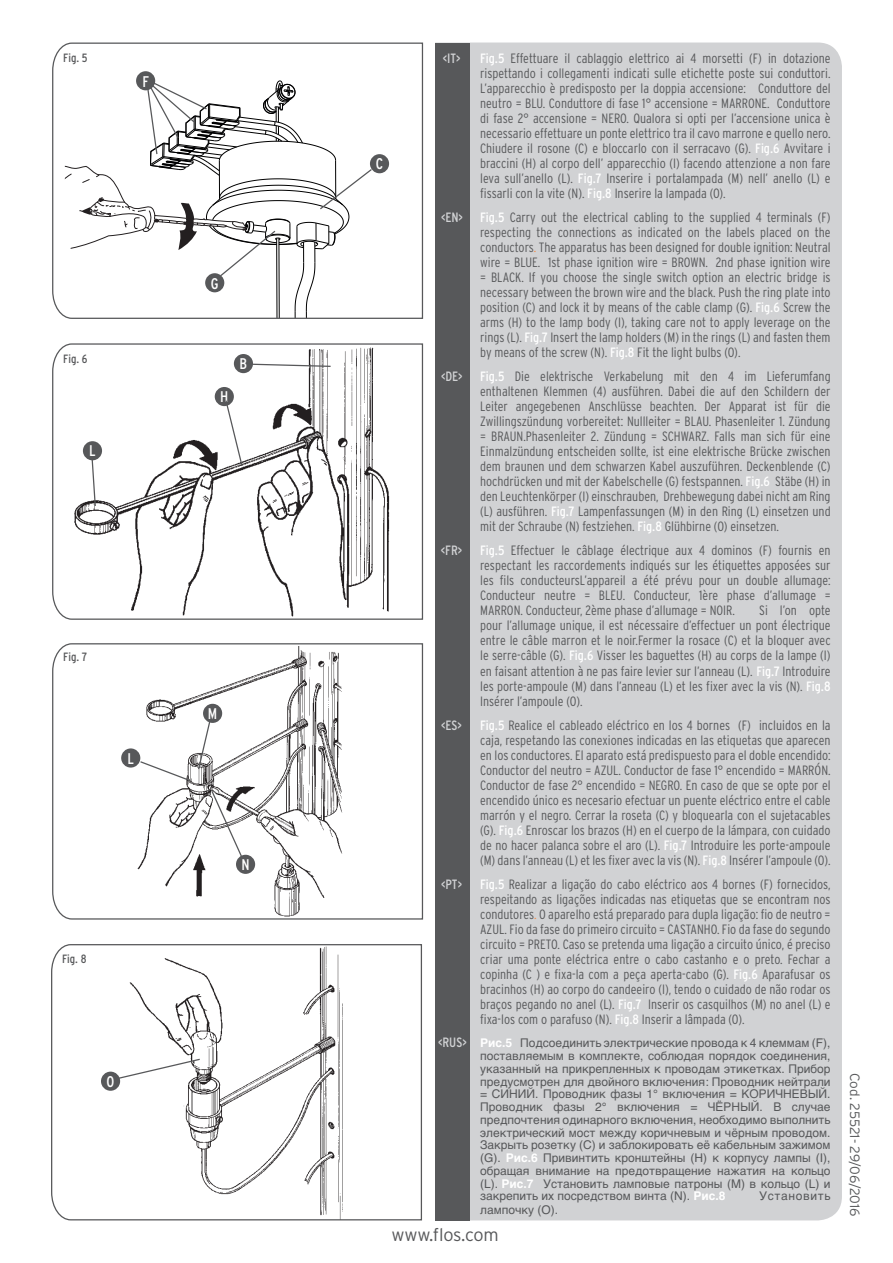
<style>
.page{position:relative;width:893px;height:1263px;background:#fff}
.page>*{position:absolute;margin:0;border:0;box-sizing:border-box;transform-origin:0 0}
.t1{font:300 18px "Interstate";letter-spacing:-.01em;color:#57585a}
.t2{font:condensed 15.45px "Interstate";color:#fff}
.t3{font:300 condensed 13.5px/15px "Interstate";color:#57585a;text-align:justify}
.t4{font:condensed 13.5px "Interstate";color:#d1d2d4}
.t5{font:300 13.5px "Interstate";letter-spacing:-.015em;color:#57585a}
.t6{font:12px/12.8px "Helvetica";color:#57585a;text-align:justify}
.t7{font:condensed 12px "Interstate";color:#57585a}
.t8{font:12px "Helvetica";letter-spacing:.055em;color:#57585a}
.s1{font-weight:400;color:#fff}
.s2{color:#f68945}
.s3{font-family:"Interstate";font-stretch:condensed;font-size:13.5px;color:#d1d2d4}
.s4{font-family:"Helvetica Cyr";font-weight:700;color:#fff}
</style>
<div class="page">
<svg style="left:51px;top:944px;width:371px;height:277px"></svg>
<svg style="left:52px;top:643px;width:372px;height:277px"></svg>
<svg style="left:52px;top:343px;width:372px;height:277px"></svg>
<svg style="left:52px;top:42px;width:372px;height:277px"></svg>
<div style="left:469px;top:43px;width:373px;height:1177px;background:#d1d2d4"></div>
<div style="left:435px;top:43px;width:34px;height:1177px;background:#57585a"></div>
<div style="left:236px;top:855px;width:19px;height:19px;background:#57585a;border-radius:50%"></div>
<div style="left:121px;top:748px;width:19px;height:19px;background:#57585a;border-radius:50%"></div>
<div style="left:203px;top:704px;width:19px;height:19px;background:#57585a;border-radius:50%"></div>
<div style="left:370px;top:154px;width:19px;height:19px;background:#57585a;border-radius:50%"></div>
<div style="left:136px;top:71px;width:19px;height:19px;background:#57585a;border-radius:50%"></div>
<div style="left:215px;top:387px;width:19px;height:19px;background:#57585a;border-radius:50%"></div>
<div style="left:83px;top:441px;width:19px;height:19px;background:#57585a;border-radius:50%"></div>
<div style="left:234px;top:354px;width:19px;height:19px;background:#57585a;border-radius:50%"></div>
<div style="left:101px;top:1071px;width:19px;height:20px;background:#57585a;border-radius:50%"></div>
<svg style="left:91px;top:459px;width:6px;height:48px"></svg>
<svg style="left:224px;top:399px;width:19px;height:68px"></svg>
<svg style="left:252px;top:363px;width:80px;height:5px"></svg>
<svg style="left:139px;top:717px;width:73px;height:65px"></svg>
<svg style="left:210px;top:789px;width:33px;height:70px"></svg>
<svg style="left:116px;top:1058px;width:85px;height:22px"></svg>
<svg style="left:65px;top:80px;width:308px;height:238px"></svg>
<p class="t7" style="left:63px;top:51px;width:26px">Fig. 5</p>
<p class="t2" style="left:142px;top:72px;width:8px">F</p>
<p class="t7" style="left:63px;top:352px;width:26px">Fig. 6</p>
<p class="t2" style="left:89px;top:442px;width:8px">L</p>
<p class="t2" style="left:211px;top:274px;width:9px">G</p>
<p class="t2" style="left:220px;top:388px;width:10px">H</p>
<p class="t2" style="left:240px;top:355px;width:9px">B</p>
<p class="t7" style="left:63px;top:650px;width:25px">Fig. 7</p>
<p class="t2" style="left:128px;top:750px;width:8px">L</p>
<p class="t7" style="left:62px;top:952px;width:26px">Fig. 8</p>
<p class="t2" style="left:107px;top:1073px;width:9px">O</p>
<p class="t2" style="left:208px;top:705px;width:11px">M</p>
<p class="t2" style="left:241px;top:856px;width:10px">N</p>
<p class="t2" style="left:376px;top:155px;width:9px">C</p>
<p class="t4" style="left:443px;top:51px;width:19px">&lt;IT&gt;</p>
<p class="t3" style="left:480px;top:51px;width:352px"><span class="s1">Fig.5</span> Effettuare il cablaggio elettrico ai 4 morsetti (F) in dotazione rispettando i collegamenti indicati sulle etichette poste sui conduttori.<br>L’apparecchio è predisposto per la doppia accensione: Conduttore del neutro = BLU. Conduttore di fase 1° accensione = MARRONE. Conduttore di fase 2° accensione = NERO. Qualora si opti per l’accensione unica è necessario effettuare un ponte elettrico tra il cavo marrone e quello nero.<br>Chiudere il rosone (C) e bloccarlo con il serracavo (G). <span class="s1">Fig.6</span> Avvitare i braccini (H) al corpo dell’ apparecchio (I) facendo attenzione a non fare leva sull’anello (L). <span class="s1">Fig.7</span> Inserire i portalampada (M) nell’ anello (L) e fissarli con la vite (N). <span class="s1">Fig.8</span> Inserire la lampada (O).</p>
<p class="t4" style="left:441px;top:210px;width:23px">&lt;EN&gt;</p>
<p class="t3" style="left:480px;top:209px;width:352px"><span class="s1">Fig.5</span> Carry out the electrical cabling to the supplied 4 terminals (F) respecting the connections as indicated on the labels placed on the conductors<span class="s2">.</span> The apparatus has been designed for double ignition: Neutral wire = BLUE. 1st phase ignition wire = BROWN. 2nd phase ignition wire = BLACK. If you choose the single switch option an electric bridge is necessary between the brown wire and the black. Push the ring plate into position (C) and lock it by means of the cable clamp (G). <span class="s1">Fig.6</span> Screw the arms (H) to the lamp body (I), taking care not to apply leverage on the rings (L). <span class="s1">Fig.7</span> Insert the lamp holders (M) in the rings (L) and fasten them by means of the screw (N). <span class="s1">Fig.8</span> Fit the light bulbs (O).</p>
<p class="t4" style="left:441px;top:368px;width:23px">&lt;DE&gt;</p>
<p class="t3" style="left:480px;top:368px;width:352px"><span class="s1">Fig.5</span> Die elektrische Verkabelung mit den 4 im Lieferumfang enthaltenen Klemmen (4) ausführen. Dabei die auf den Schildern der Leiter angegebenen Anschlüsse beachten. Der Apparat ist für die Zwillingszündung vorbereitet: Nullleiter = BLAU. Phasenleiter 1. Zündung = BRAUN.Phasenleiter 2. Zündung = SCHWARZ. Falls man sich für eine Einmalzündung entscheiden sollte, ist eine elektrische Brücke zwischen dem braunen und dem schwarzen Kabel auszuführen. Deckenblende (C) hochdrücken und mit der Kabelschelle (G) festspannen. <span class="s1">Fig.6</span> Stäbe (H) in den Leuchtenkörper (I) einschrauben, Drehbewegung dabei nicht am Ring (L) ausführen. <span class="s1">Fig.7</span> Lampenfassungen (M) in den Ring (L) einsetzen und mit der Schraube (N) festziehen. <span class="s1">Fig.8</span> Glühbirne (O) einsetzen.</p>
<p class="t4" style="left:441px;top:542px;width:23px">&lt;FR&gt;</p>
<p class="t3" style="left:480px;top:542px;width:352px"><span class="s1">Fig.5</span> Effectuer le câblage électrique aux 4 dominos (F) fournis en respectant les raccordements indiqués sur les étiquettes apposées sur les fils conducteursL’appareil a été prévu pour un double allumage:<br>Conducteur neutre = BLEU. Conducteur, 1ère phase d’allumage = MARRON. Conducteur, 2ème phase d’allumage = NOIR.</p>
<p class="t3" style="left:480px;top:602px;width:352px;text-indent:279px">Si l’on opte pour l’allumage unique, il est nécessaire d’effectuer un pont électrique entre le câble marron et le noir.Fermer la rosace (C) et la bloquer avec le serre-câble (G). <span class="s1">Fig.6</span> Visser les baguettes (H) au corps de la lampe (I) en faisant attention à ne pas faire levier sur l’anneau (L). <span class="s1">Fig.7</span> Introduire les porte-ampoule (M) dans l’anneau (L) et les fixer avec la vis (N). <span class="s1">Fig.8<br></span>Insérer l’ampoule (O).</p>
<p class="t4" style="left:441px;top:717px;width:22px">&lt;ES&gt;</p>
<p class="t3" style="left:480px;top:717px;width:352px"><span class="s1">Fig.5</span> Realice el cableado eléctrico en los 4 bornes (F) incluidos en la caja, respetando las conexiones indicadas en las etiquetas que aparecen en los conductores. El aparato está predispuesto para el doble encendido:<br>Conductor del neutro = AZUL. Conductor de fase 1° encendido = MARRÓN.<br>Conductor de fase 2° encendido = NEGRO. En caso de que se opte por el encendido único es necesario efectuar un puente eléctrico entre el cable marrón y el negro. Cerrar la roseta (C) y bloquearla con el sujetacables (G). <span class="s1">Fig.6</span> Enroscar los brazos (H) en el cuerpo de la lámpara, con cuidado de no hacer palanca sobre el aro (L). <span class="s1">Fig.7</span> Introduire les porte-ampoule (M) dans l’anneau (L) et les fixer avec la vis (N). <span class="s1">Fig.8</span> Insérer l’ampoule (O).</p>
<p class="t4" style="left:441px;top:876px;width:22px">&lt;PT&gt;</p>
<p class="t3" style="left:480px;top:876px;width:352px"><span class="s1">Fig.5</span> Realizar a ligação do cabo eléctrico aos 4 bornes (F) fornecidos, respeitando as ligações indicadas nas etiquetas que se encontram nos condutores<span class="s2">.</span> O aparelho está preparado para dupla ligação: fio de neutro = AZUL. Fio da fase do primeiro circuito = CASTANHO. Fio da fase do segundo circuito = PRETO. Caso se pretenda uma ligação a circuito único, é preciso criar uma ponte eléctrica entre o cabo castanho e o preto. Fechar a copinha (C ) e fixa-la com a peça aperta-cabo (G). <span class="s1">Fig.6</span> Aparafusar os bracinhos (H) ao corpo do candeeiro (I), tendo o cuidado de não rodar os braços pegando no anel (L). <span class="s1">Fig.7</span> Inserir os casquilhos (M) no anel (L) e fixa-los com o parafuso (N). <span class="s1">Fig.8</span> Inserir a lâmpada (O).</p>
<p class="t6" style="left:480px;top:1037px;width:352px;text-indent:-42px"><span class="s3">&lt;RUS&gt;</span> <span class="s4">Рис.5</span> Подсоединить электрические провода к 4 клеммам (F), поставляемым в комплекте, соблюдая порядок соединения, указанный на прикрепленных к проводам этикетках. Прибор предусмотрен для двойного включения: Проводник нейтрали = СИНИЙ. Проводник фазы 1° включения = КОРИЧНЕВЫЙ.<br>Проводник фазы 2° включения = ЧЁРНЫЙ. В случае предпочтения одинарного включения, необходимо выполнить электрический мост между коричневым и чёрным проводом.<br>Закрыть розетку (C) и заблокировать её кабельным зажимом (G). <span class="s4">Рис.6</span> Привинтить кронштейны (H) к корпусу лампы (I), обращая внимание на предотвращение нажатия на кольцо (L). <span class="s4">Рис.7</span> Установить ламповые патроны (M) в кольцо (L) и закрепить их посредством винта (N). <span class="s4">Рис.8</span></p>
<p class="t8" style="left:759px;top:1187px;width:73px">Установить</p>
<p class="t6" style="left:480px;top:1204px;width:80px">лампочку (O).</p>
<h1 class="t1" style="left:391px;top:1225px;width:109px">www.flos.com</h1>
<p class="t5" style="left:863px;top:1073px;width:145px;rotate:90deg">Cod. 25521- 29/06/2016</p>
</div>
